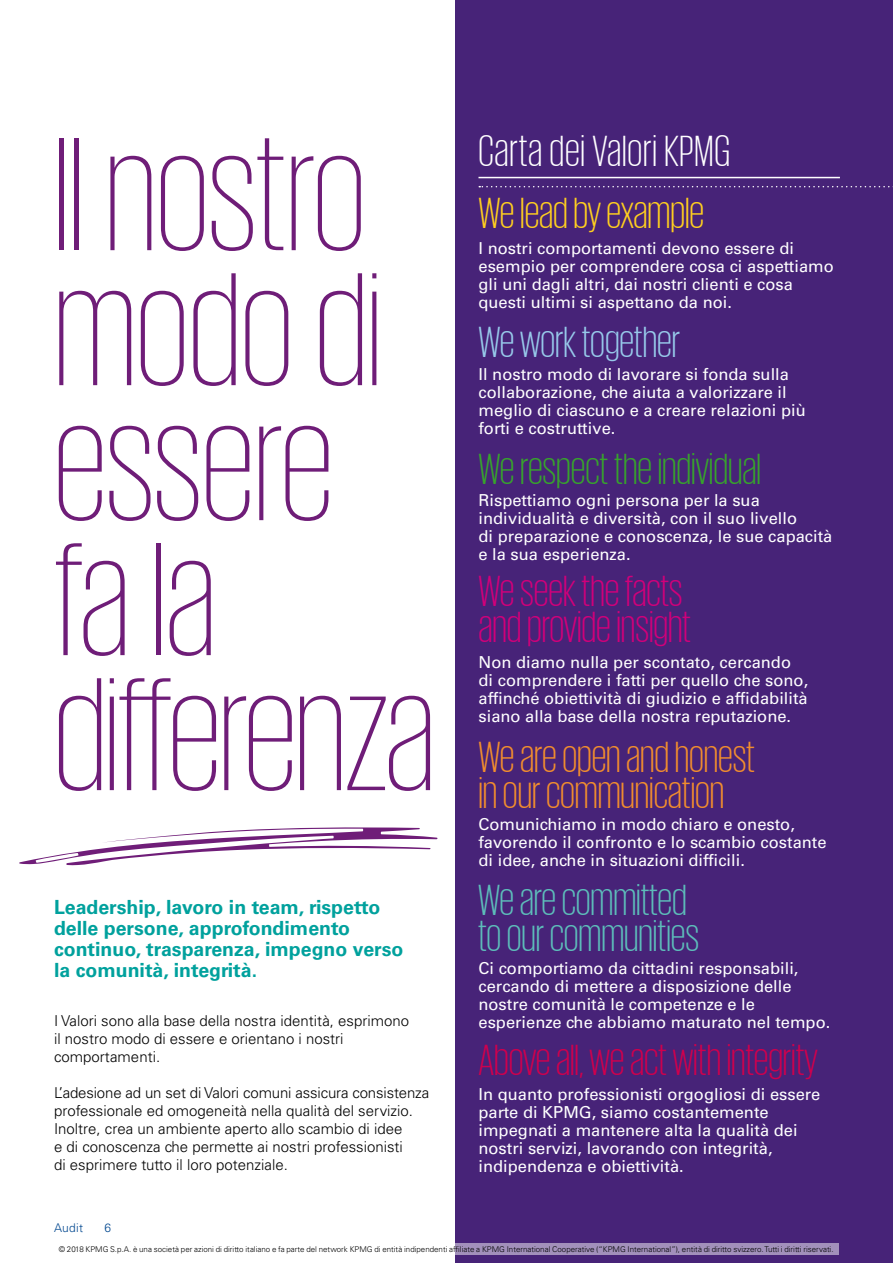
<style>
.page{position:relative;width:893px;height:1263px;background:#fff}
.page>*{position:absolute;margin:0;border:0;box-sizing:border-box;transform-origin:0 0}
.t1{font:200 165px/135px "KPMG";letter-spacing:-.01em;color:#6f1d78}
.t2{font:300 45px/36px "KPMG";color:#f18d2e}
.t3{font:300 45px/36px "KPMG";color:#d1007a}
.t4{font:300 45px/36px "KPMG";color:#5dbdba}
.t5{font:300 45px "KPMG";color:#cf004d}
.t6{font:300 45px "KPMG";color:#37a42c}
.t7{font:300 45px "KPMG";letter-spacing:.02em;color:#fff}
.t8{font:300 45px "KPMG";color:#ffcf1f}
.t9{font:300 45px "KPMG";color:#97c9ea}
.t10{font:700 19.5px/21px "Univers LT Std";color:#00a19d}
.t11{font:16.5px/18px "Univers LT Std";color:#fff}
.t12{font:300 15px/18px "Univers LT Std";color:#000}
.t13{font:300 12px "Univers LT Std";letter-spacing:.03em;color:#00478f}
.t14{font:300 7.95px "Univers LT Std";color:#000}
</style>
<div class="page">
<div style="left:455px;top:0;width:438px;height:1263px;background:#472378"></div>
<svg style="left:479px;top:186px;width:414px;height:1px"></svg>
<hr style="left:478px;top:177px;width:362px;height:1px;background:#fff">
<svg style="left:19px;top:827px;width:418px;height:38px"></svg>
<div style="left:455px;top:1243px;width:384px;height:12px;background:#a290bb"></div>
<h1 class="t1" style="left:54px;top:123px;width:382px">Il nostro modo di essere fa la differenza</h1>
<p class="t10" style="left:54px;top:897px;width:351px">Leadership, lavoro in team, rispetto delle persone, approfondimento continuo, trasparenza, impegno verso la comunità, integrità.</p>
<p class="t12" style="left:54px;top:1011px;width:357px">I Valori sono alla base della nostra identità, esprimono il nostro modo di essere e orientano i nostri comportamenti.</p>
<p class="t12" style="left:54px;top:1083px;width:377px">L’adesione ad un set di Valori comuni assicura consistenza professionale ed omogeneità nella qualità del servizio.<br>Inoltre, crea un ambiente aperto allo scambio di idee<br>e di conoscenza che permette ai nostri professionisti<br>di esprimere tutto il loro potenziale.</p>
<h2 class="t7" style="left:478px;top:130px;width:253px">Carta dei Valori KPMG</h2>
<h2 class="t8" style="left:478px;top:191px;width:227px">We lead by example</h2>
<p class="t11" style="left:478px;top:239px;width:357px">I nostri comportamenti devono essere di esempio per comprendere cosa ci aspettiamo gli uni dagli altri, dai nostri clienti e cosa questi ultimi si aspettano da noi.</p>
<h2 class="t9" style="left:478px;top:320px;width:203px">We work together</h2>
<p class="t11" style="left:478px;top:365px;width:329px">Il nostro modo di lavorare si fonda sulla collaborazione, che aiuta a valorizzare il meglio di ciascuno e a creare relazioni più forti e costruttive.</p>
<h2 class="t6" style="left:478px;top:447px;width:284px">We respect the individual</h2>
<p class="t11" style="left:478px;top:491px;width:355px">Rispettiamo ogni persona per la sua individualità e diversità, con il suo livello<br>di preparazione e conoscenza, le sue capacità e la sua esperienza.</p>
<h2 class="t3" style="left:478px;top:572px;width:214px">We seek the facts and provide insight</h2>
<p class="t11" style="left:478px;top:653px;width:331px">Non diamo nulla per scontato, cercando di comprendere i fatti per quello che sono, affinché obiettività di giudizio e affidabilità siano alla base della nostra reputazione.</p>
<h2 class="t2" style="left:478px;top:738px;width:278px">We are open and honest in our communication</h2>
<p class="t11" style="left:478px;top:815px;width:350px">Comunichiamo in modo chiaro e onesto, favorendo il confronto e lo scambio costante di idee, anche in situazioni difficili.</p>
<h2 class="t4" style="left:478px;top:881px;width:223px">We are committed to our communities</h2>
<p class="t11" style="left:478px;top:959px;width:353px">Ci comportiamo da cittadini responsabili, cercando di mettere a disposizione delle nostre comunità le competenze e le esperienze che abbiamo maturato nel tempo.</p>
<h2 class="t5" style="left:478px;top:1038px;width:341px">Above all, we act with integrity</h2>
<p class="t11" style="left:478px;top:1085px;width:343px">In quanto professionisti orgogliosi di essere parte di KPMG, siamo costantemente impegnati a mantenere alta la qualità dei nostri servizi, lavorando con integrità, indipendenza e obiettività.</p>
<p class="t13" style="left:54px;top:1220px;width:31px">Audit</p>
<p class="t13" style="left:104px;top:1220px;width:8px">6</p>
<p class="t14" style="left:59px;top:1244px;width:776px">© 2018 KPMG S.p.A. è una società per azioni di diritto italiano e fa parte del network KPMG di entità indipendenti affiliate a KPMG International Cooperative (“KPMG International”), entità di diritto svizzero. Tutti i diritti riservati.</p>
</div>
